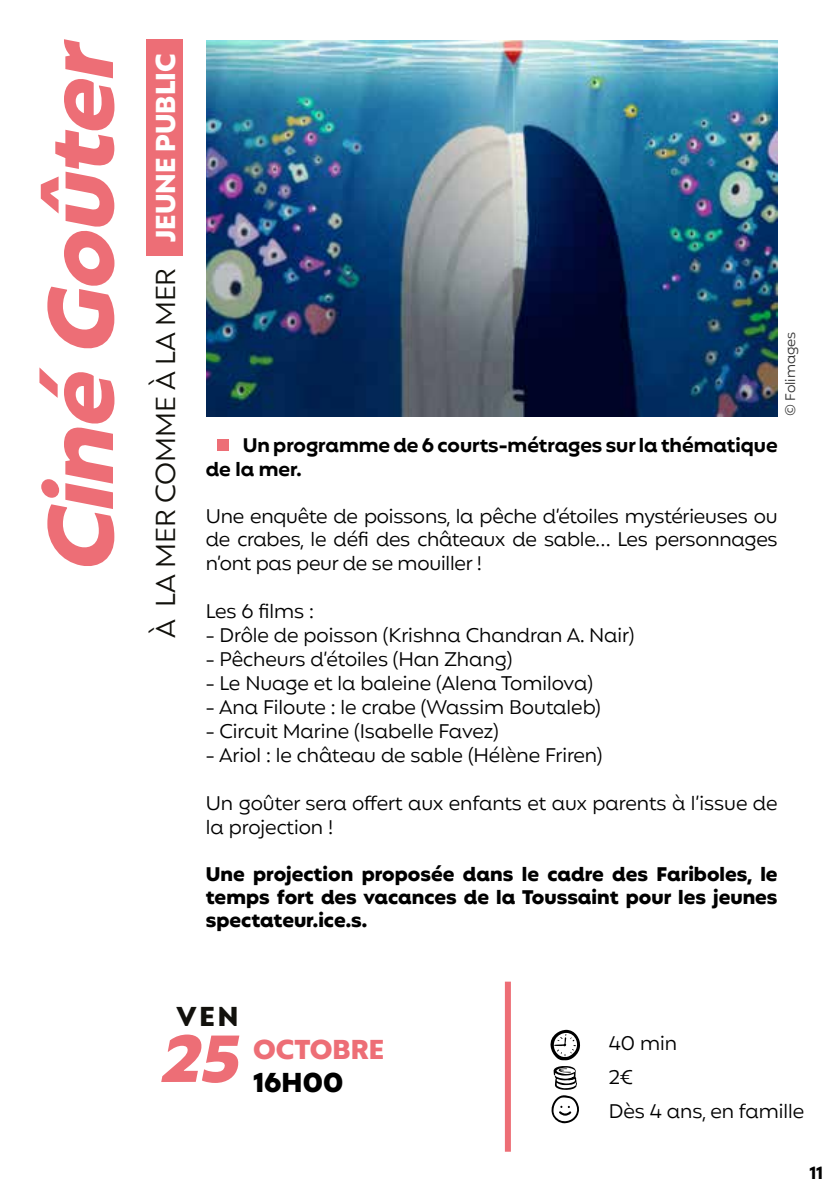
<style>
.page{position:relative;width:840px;height:1191px;background:#fff}
.page>*{position:absolute;margin:0;border:0;box-sizing:border-box;transform-origin:0 0}
.t1{font:italic 900 93px "Mangueira";color:#ed6e76}
.t2{font:italic 900 67.4px "Mangueira";color:#ed6e76}
.t3{font:27.8px "Mangueira";color:#12110c}
.t4{font:900 27.8px "Mangueira";color:#ed6e76}
.t5{font:900 27.8px "Mangueira";color:#000}
.t6{font:900 27.8px "Mangueira";color:#12110c}
.t7{font:20px/23.6px "Mangueira";color:#000}
.t8{font:900 20px/23px "Mangueira";color:#000;text-align:justify}
.t9{font:700 20px/24px "Mangueira";color:#000}
.t10{font:700 18px "Mangueira";color:#000}
.t11{font:14px "Mangueira";color:#363636}
.s1{font-weight:900;color:#fff}
</style>
<div class="page">
<div style="left:504px;top:981px;width:6px;height:170px;background:#ed6e76"></div>
<div style="left:217px;top:438px;width:12px;height:12px;background:#ed6e76"></div>
<div style="left:146px;top:40px;width:37px;height:216px;background:#ed6e76"></div>
<img style="left:207px;top:40px;width:570px;height:376px">
<svg style="left:550px;top:1029px;width:30px;height:94px"></svg>
<h1 class="t1" style="left:20px;top:574px;width:556px;rotate:-90deg">Ciné Goûter</h1>
<h3 class="t3" style="left:147px;top:638px;width:586px;rotate:-90deg">À LA MER COMME À LA MER <span class="s1">JEUNE PUBLIC</span></h3>
<p class="t11" style="left:780px;top:416px;width:86px;rotate:-90deg">© Folimages</p>
<p class="t9" style="left:206px;top:435px;width:573px;text-indent:37px">Un programme de 6 courts-métrages sur la thématique de la mer.</p>
<p class="t7" style="left:206px;top:506px;width:573px;text-align:justify">Une enquête de poissons, la pêche d’étoiles mystérieuses ou de crabes, le défi des châteaux de sable… Les personnages n’ont pas peur de se mouiller !</p>
<p class="t7" style="left:206px;top:601px;width:110px">Les 6 films :</p>
<p class="t7" style="left:206px;top:625px;width:430px">- Drôle de poisson (Krishna Chandran A. Nair)</p>
<p class="t7" style="left:206px;top:649px;width:308px">- Pêcheurs d’étoiles (Han Zhang)</p>
<p class="t7" style="left:206px;top:673px;width:388px">- Le Nuage et la baleine (Alena Tomilova)</p>
<p class="t7" style="left:206px;top:697px;width:396px">- Ana Filoute : le crabe (Wassim Boutaleb)</p>
<p class="t7" style="left:206px;top:721px;width:294px">- Circuit Marine (Isabelle Favez)</p>
<p class="t7" style="left:206px;top:745px;width:398px">- Ariol : le château de sable (Hélène Friren)</p>
<p class="t7" style="left:206px;top:793px;width:573px">Un goûter sera offert aux enfants et aux parents à l’issue de la projection !</p>
<p class="t8" style="left:206px;top:865px;width:573px">Une projection proposée dans le cadre des Fariboles, le temps fort des vacances de la Toussaint pour les jeunes spectateur.ice.s.</p>
<h3 class="t6" style="left:176px;top:998px;width:63px">VEN</h3>
<h2 class="t2" style="left:159px;top:1014px;width:99px">25</h2>
<h3 class="t4" style="left:253px;top:1031px;width:132px">OCTOBRE</h3>
<h3 class="t5" style="left:253px;top:1064px;width:91px">16H00</h3>
<p class="t7" style="left:608px;top:1027px;width:197px;line-height:34px">40 min<br>2€<br>Dès 4 ans, en famille</p>
<p class="t10" style="left:808px;top:1161px;width:15px">11</p>
</div>
